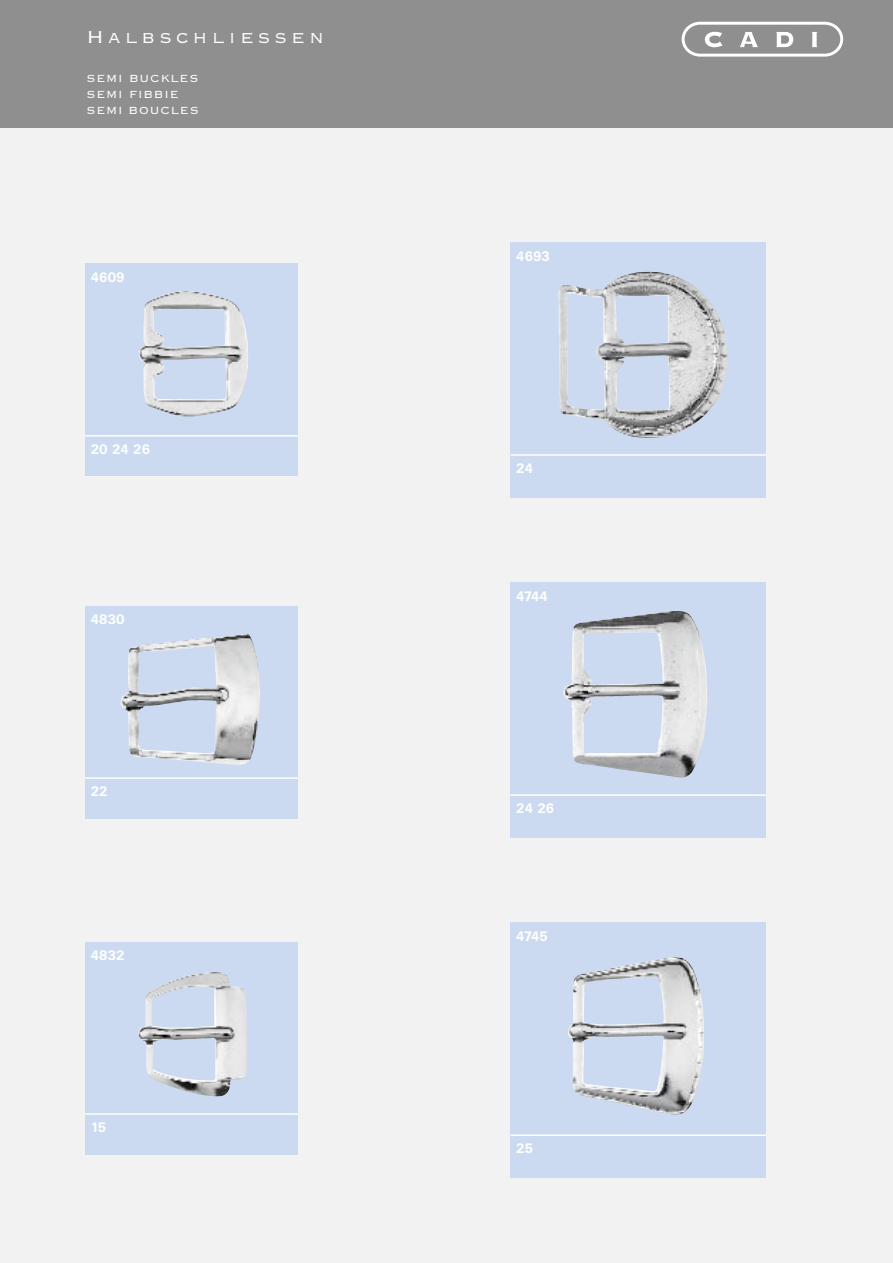
<style>
.page{position:relative;width:893px;height:1263px;background:#fff}
.page>*{position:absolute;margin:0;border:0;box-sizing:border-box;transform-origin:0 0}
.t1{font:22.5px "Copperplate Thirty Two BC";letter-spacing:.185em;color:#fff}
.t2{font:700 13.5px "Univers BQ";color:#fff}
.t3{font:13.5px/16.2px "Copperplate Thirty Two BC";letter-spacing:.06em;color:#fff}
</style>
<div class="page">
<div style="left:0;top:115px;width:892px;height:1148px;background:#f2f2f2"></div>
<div style="left:0;top:0;width:892px;height:128px;background:#8f8f8f"></div>
<svg style="left:681px;top:21px;width:163px;height:36px"></svg>
<div style="left:510px;top:242px;width:255px;height:255px;background:#cbdaf0"></div>
<hr style="left:510px;top:454px;width:255px;height:2px;background:#fff">
<img style="left:558px;top:272px;width:169px;height:166px">
<div style="left:510px;top:923px;width:255px;height:255px;background:#cbdaf0"></div>
<hr style="left:510px;top:1135px;width:255px;height:1px;background:#fff">
<img style="left:568px;top:957px;width:136px;height:158px">
<div style="left:510px;top:583px;width:255px;height:255px;background:#cbdaf0"></div>
<hr style="left:510px;top:794px;width:255px;height:2px;background:#fff">
<img style="left:563px;top:611px;width:144px;height:167px">
<div style="left:85px;top:264px;width:213px;height:212px;background:#cbdaf0"></div>
<hr style="left:85px;top:435px;width:213px;height:2px;background:#fff">
<img style="left:139px;top:291px;width:109px;height:126px">
<div style="left:85px;top:606px;width:213px;height:213px;background:#cbdaf0"></div>
<hr style="left:85px;top:777px;width:213px;height:2px;background:#fff">
<img style="left:120px;top:634px;width:140px;height:131px">
<div style="left:85px;top:942px;width:213px;height:212px;background:#cbdaf0"></div>
<hr style="left:85px;top:1113px;width:213px;height:2px;background:#fff">
<img style="left:138px;top:972px;width:109px;height:125px">
<h1 class="t1" style="left:87px;top:22px;width:239px">Halbschliessen</h1>
<p class="t3" style="left:87px;top:69px;width:114px">SEMI BUCKLES<br>SEMI FIBBIE<br>SEMI BOUCLES</p>
<p class="t2" style="left:91px;top:272px;width:35px">4609</p>
<p class="t2" style="left:91px;top:444px;width:61px">20 24 26</p>
<p class="t2" style="left:91px;top:614px;width:35px">4830</p>
<p class="t2" style="left:91px;top:786px;width:18px">22</p>
<p class="t2" style="left:91px;top:950px;width:35px">4832</p>
<p class="t2" style="left:91px;top:1122px;width:17px">15</p>
<p class="t2" style="left:516px;top:250px;width:35px">4693</p>
<p class="t2" style="left:516px;top:463px;width:18px">24</p>
<p class="t2" style="left:516px;top:591px;width:33px">4744</p>
<p class="t2" style="left:516px;top:803px;width:40px">24 26</p>
<p class="t2" style="left:516px;top:931px;width:33px">4745</p>
<p class="t2" style="left:516px;top:1143px;width:18px">25</p>
</div>
